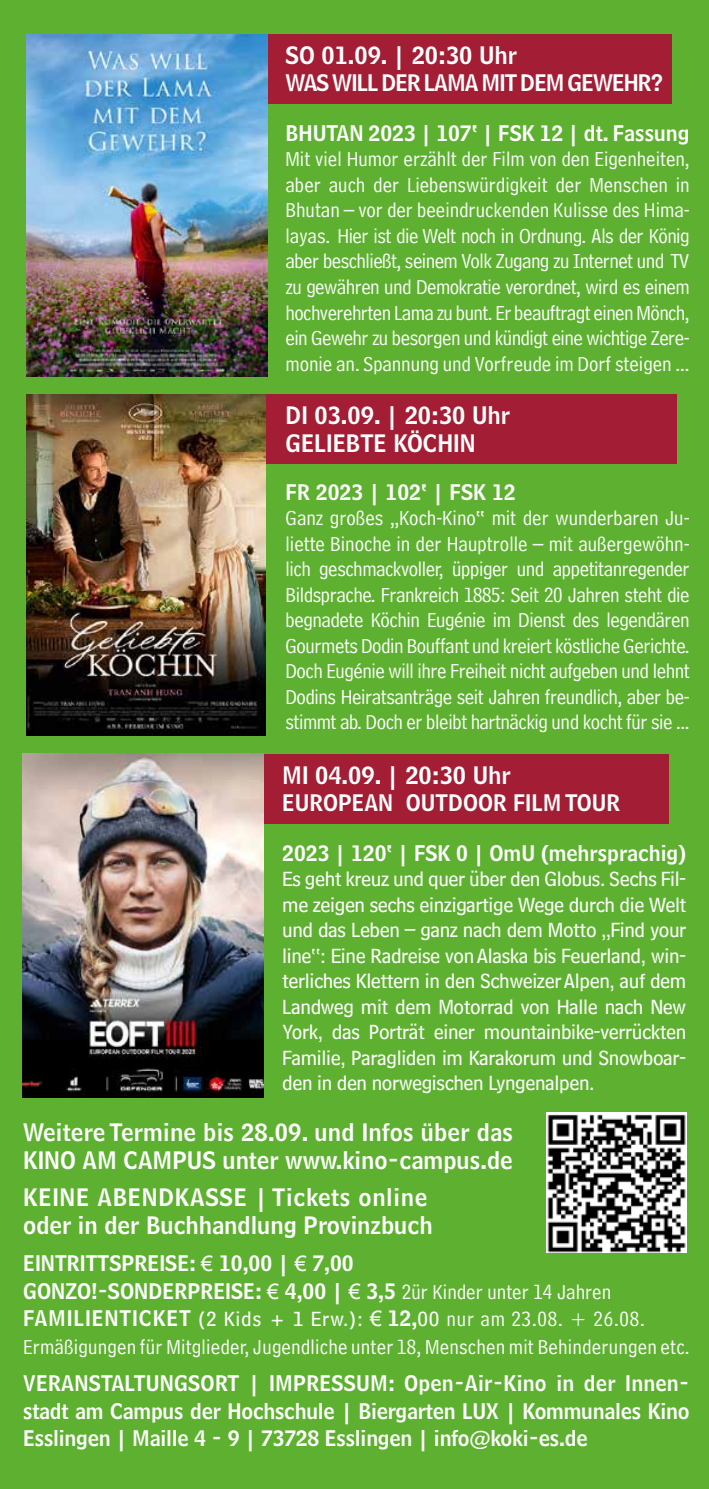
<style>
.page{position:relative;width:709px;height:1489px;background:#fff}
.page>*{position:absolute;margin:0;border:0;box-sizing:border-box;transform-origin:0 0}
.t1{font:23.75px/27.5px "Bell Centennial Std Name Num";color:#fff}
.t2{font:22.5px "Bell Centennial Std Name Num";letter-spacing:-.04em;color:#fff}
.t3{font:22.5px "Bell Centennial Std Name Num";color:#fff}
.t4{font:21.25px/25.5px "Bell Centennial Address";color:#fff;text-align:justify}
.t5{font:21.25px/25.5px "Bell Centennial Sub Caption";letter-spacing:-.02em;color:#fff;text-align:justify}
.t6{font:21.25px/27.5px "Bell Centennial Std Name Num";color:#fff}
.s1{font-family:"Arial"}
.s2{font-family:"Bell Centennial Address"}
.s3{font-family:"Bell Centennial Std Name Num"}
.s4{font-family:"Bell Centennial Sub Caption"}
</style>
<div class="page">
<div style="left:0;top:0;width:709px;height:1488px;background:#5eb130"></div>
<div style="left:254px;top:34px;width:418px;height:70px;background:#a31e35"></div>
<div style="left:259px;top:394px;width:417px;height:69px;background:#a31e35"></div>
<img style="left:26px;top:394px;width:239px;height:342px">
<img style="left:26px;top:34px;width:241px;height:343px">
<img style="left:546px;top:1112px;width:140px;height:139px">
<div style="left:251px;top:754px;width:417px;height:69px;background:#a31e35"></div>
<img style="left:23px;top:754px;width:241px;height:343px">
<p class="t1" style="left:285px;top:41px;width:233px">SO 01.09. | 20:30 Uhr</p>
<p class="t2" style="left:285px;top:69px;width:379px">WAS WILL DER LAMA MIT DEM GEWEHR?</p>
<p class="t6" style="left:285px;top:119px;width:405px">BHUTAN 2023 | 107‘ | FSK 12 | dt. Fassung</p>
<p class="t4" style="left:285px;top:147px;width:405px">Mit viel Humor erzählt der Film von den Eigenheiten, aber auch der Liebenswürdigkeit der Menschen in Bhutan – vor der beeindruckenden Kulisse des Hima&shy;layas. Hier ist die Welt noch in Ordnung. Als der König aber beschließt, seinem Volk Zugang zu Internet und TV zu gewähren und Demokratie verordnet, wird es einem hochverehrten Lama zu bunt. Er beauftragt einen Mönch, ein Gewehr zu besorgen und kündigt eine wichtige Zere&shy;monie an. Spannung und Vorfreude im Dorf steigen ...</p>
<p class="t1" style="left:285px;top:401px;width:226px;line-height:28.5px">DI 03.09. | 20:30 Uhr<br>GELIEBTE KÖCHIN</p>
<p class="t6" style="left:285px;top:478px;width:232px">FR 2023 | 102‘ | FSK 12</p>
<p class="t4" style="left:285px;top:505px;width:405px">Ganz großes „Koch-Kino“ mit der wunderbaren Ju&shy;liette Binoche in der Hauptrolle – mit außergewöhn&shy;lich geschmackvoller, üppiger und appetitanregender Bildsprache. Frankreich 1885: Seit 20 Jahren steht die begnadete Köchin Eugénie im Dienst des legendären Gourmets Dodin Bouffant und kreiert köstliche Gerichte.<br>Doch Eugénie will ihre Freiheit nicht aufgeben und lehnt Dodins Heiratsanträge seit Jahren freundlich, aber be&shy;stimmt ab. Doch er bleibt hartnäckig und kocht für sie ...</p>
<p class="t1" style="left:282px;top:761px;width:230px">MI 04.09. | 20:30 Uhr</p>
<p class="t3" style="left:282px;top:788px;width:339px">EUROPEAN OUTDOOR FILM TOUR</p>
<p class="t6" style="left:282px;top:838px;width:405px">2023 | 120‘ | FSK 0 | OmU (mehrsprachig)</p>
<p class="t5" style="left:282px;top:866px;width:405px">Es geht kreuz und quer über den Globus. Sechs Fil&shy;me zeigen sechs einzigartige Wege durch die Welt und das Leben – ganz nach dem Motto „Find your line“: Eine Radreise von Alaska bis Feuerland, win&shy;terliches Klettern in den Schweizer Alpen, auf dem Landweg mit dem Motorrad von Halle nach New York, das Porträt einer mountainbike-verrückten Familie, Paragliden im Karakorum und Snowboar&shy;den in den norwegischen Lyngenalpen.</p>
<p class="t1" style="left:23px;top:1118px;width:491px">Weitere Termine bis 28.09. und Infos über das<br>KINO AM CAMPUS unter www.kino-campus.de</p>
<p class="t1" style="left:23px;top:1183px;width:411px">KEINE ABENDKASSE | Tickets online oder in der Buchhandlung Provinzbuch</p>
<p class="t6" style="left:23px;top:1249px;width:589px">EINTRITTSPREISE: <span class="s1">€</span> 10,00 | <span class="s1">€</span> 7,00<br>GONZO!-SONDERPREISE: <span class="s1">€</span> 4,00 | <span class="s1">€</span> 3,5 <span class="s2">2ür Kinder unter 14 Jahren</span></p>
<p class="t4" style="left:23px;top:1305px;width:668px;line-height:27.5px"><span class="s3">FAMILIENTICKET</span> <span class="s4">(2 Kids + 1 Erw.):</span> <span class="s1">€</span> <span class="s3">12,</span><span class="s4">00</span> nur am 23.08. + 26.08.<br>Ermäßigungen für Mitglieder, Jugendliche unter 18, Menschen mit Behinderungen etc.</p>
<p class="t6" style="left:23px;top:1369px;width:668px;text-align:justify">VERANSTALTUNGSORT | IMPRESSUM: Open-Air-Kino in der Innen&shy;stadt am Campus der Hochschule | Biergarten LUX | Kommunales Kino Esslingen | Maille 4 - 9 | 73728 Esslingen | info@koki-es.de</p>
</div>
